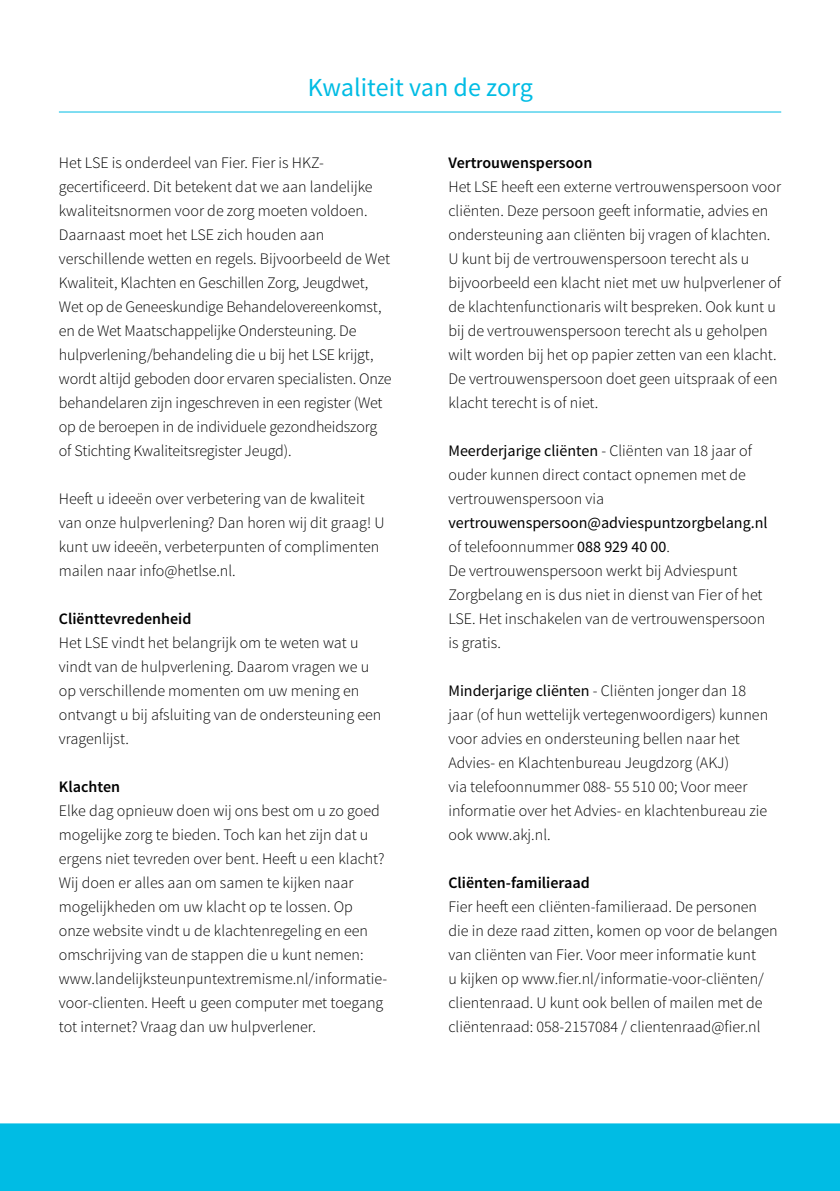
<style>
.page{position:relative;width:840px;height:1191px;background:#fff}
.page>*{position:absolute;margin:0;border:0;box-sizing:border-box;transform-origin:0 0}
.t1{font:26px "Source Sans Pro";color:#00bce4}
.t2{font:300 16px/24px "Source Sans Pro";color:#000}
.t3{font:600 16px "Source Sans Pro";color:#000}
.s1{font-weight:400}
</style>
<div class="page">
<div style="left:0;top:1123px;width:839px;height:68px;background:#00bce4"></div>
<hr style="left:59px;top:111px;width:721px;height:1px;background:#00bce4">
<h1 class="t1" style="left:308px;top:71px;width:226px">Kwaliteit van de zorg</h1>
<p class="t2" style="left:59px;top:151px;width:334px">Het LSE is onderdeel van Fier. Fier is HKZ&shy;gecertificeerd. Dit betekent dat we aan landelijke kwaliteitsnormen voor de zorg moeten voldoen.<br>Daarnaast moet het LSE zich houden aan verschillende wetten en regels. Bijvoorbeeld de Wet Kwaliteit, Klachten en Geschillen Zorg, Jeugdwet, Wet op de Geneeskundige Behandelovereenkomst, en de Wet Maatschappelijke Ondersteuning. De hulpverlening/behandeling die u bij het LSE krijgt, wordt altijd geboden door ervaren specialisten. Onze behandelaren zijn ingeschreven in een register (Wet op de beroepen in de individuele gezondheidszorg of Stichting Kwaliteitsregister Jeugd).</p>
<p class="t2" style="left:59px;top:487px;width:327px">Heeft u ideeën over verbetering van de kwaliteit van onze hulpverlening? Dan horen wij dit graag! U kunt uw ideeën, verbeterpunten of complimenten mailen naar info@hetlse.nl.</p>
<p class="t3" style="left:59px;top:609px;width:134px">Cliënttevredenheid</p>
<p class="t2" style="left:59px;top:631px;width:324px">Het LSE vindt het belangrijk om te weten wat u vindt van de hulpverlening. Daarom vragen we u op verschillende momenten om uw mening en ontvangt u bij afsluiting van de ondersteuning een vragenlijst.</p>
<p class="t3" style="left:59px;top:777px;width:63px">Klachten</p>
<p class="t2" style="left:59px;top:799px;width:329px">Elke dag opnieuw doen wij ons best om u zo goed mogelijke zorg te bieden. Toch kan het zijn dat u ergens niet tevreden over bent. Heeft u een klacht?<br>Wij doen er alles aan om samen te kijken naar mogelijkheden om uw klacht op te lossen. Op onze website vindt u de klachtenregeling en een omschrijving van de stappen die u kunt nemen: www.landelijksteunpuntextremisme.nl/informatie&shy;voor-clienten. Heeft u geen computer met toegang tot internet? Vraag dan uw hulpverlener.</p>
<p class="t3" style="left:448px;top:153px;width:145px">Vertrouwenspersoon</p>
<p class="t2" style="left:448px;top:175px;width:334px">Het LSE heeft een externe vertrouwenspersoon voor cliënten. Deze persoon geeft informatie, advies en ondersteuning aan cliënten bij vragen of klachten.<br>U kunt bij de vertrouwenspersoon terecht als u bijvoorbeeld een klacht niet met uw hulpverlener of de klachtenfunctionaris wilt bespreken. Ook kunt u bij de vertrouwenspersoon terecht als u geholpen wilt worden bij het op papier zetten van een klacht.<br>De vertrouwenspersoon doet geen uitspraak of een klacht terecht is of niet.</p>
<p class="t2" style="left:448px;top:439px;width:305px"><span class="s1">Meerderjarige cliënten</span> - Cliënten van 18 jaar of ouder kunnen direct contact opnemen met de vertrouwenspersoon via</p>
<p class="t2" style="left:448px;top:511px;width:320px"><span class="s1">vertrouwenspersoon@adviespuntzorgbelang.nl </span>of telefoonnummer <span class="s1">088 929 40 00</span>.<br>De vertrouwenspersoon werkt bij Adviespunt Zorgbelang en is dus niet in dienst van Fier of het LSE. Het inschakelen van de vertrouwenspersoon is gratis.</p>
<p class="t2" style="left:448px;top:679px;width:321px"><span class="s1">Minderjarige cliënten</span> - Cliënten jonger dan 18 jaar (of hun wettelijk vertegenwoordigers) kunnen voor advies en ondersteuning bellen naar het Advies- en Klachtenbureau Jeugdzorg (AKJ)<br>via telefoonnummer 088- 55 510 00; Voor meer informatie over het Advies- en klachtenbureau zie ook www.akj.nl.</p>
<p class="t3" style="left:448px;top:873px;width:143px">Cliënten-familieraad</p>
<p class="t2" style="left:448px;top:895px;width:330px">Fier heeft een cliënten-familieraad. De personen die in deze raad zitten, komen op voor de belangen van cliënten van Fier. Voor meer informatie kunt<br>u kijken op www.fier.nl/informatie-voor-cliënten/ clientenraad. U kunt ook bellen of mailen met de cliëntenraad: 058-2157084 / clientenraad@fier.nl</p>
</div>
